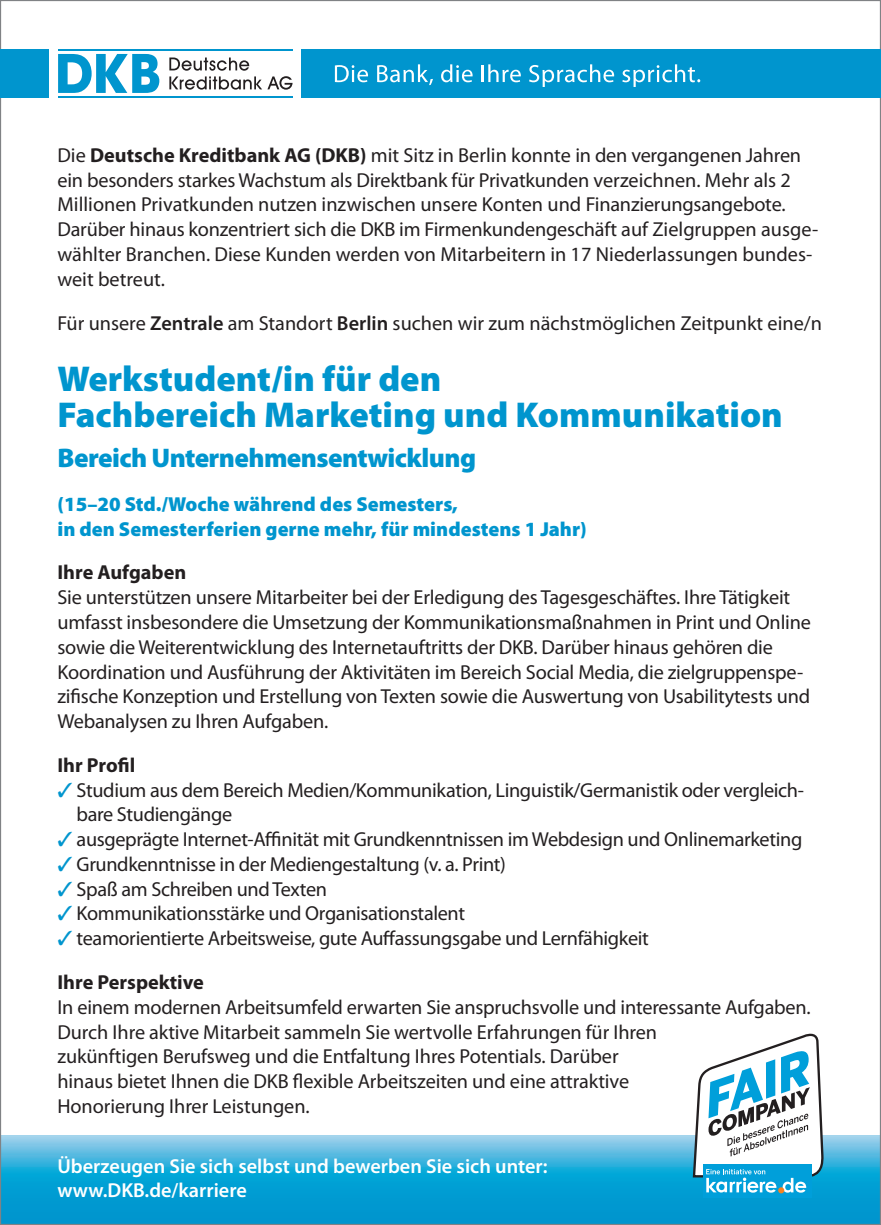
<style>
.page{position:relative;width:881px;height:1225px;background:#fff}
.page>*{position:absolute;margin:0;border:0;box-sizing:border-box;transform-origin:0 0}
.t1{font:900 36px/36px "Myriad Pro";color:#0095ce}
.t2{font:900 27px "Myriad Pro";letter-spacing:-.02em;color:#0095ce}
.t3{font:20.25px/24.8px "Myriad Pro";letter-spacing:-.01em;color:#231f20}
.t4{font:900 20.25px/24.8px "Myriad Pro";color:#0095ce}
.t5{font:600 20.25px/24.8px "Myriad Pro";color:#fff}
.t6{font:700 20.25px "Myriad Pro";color:#231f20}
.s1{font-weight:700}
.s2{font-weight:600}
.s3{color:#0095ce}
</style>
<div class="page">
<svg style="left:2px;top:1135px;width:876px;height:88px;background:#24a8d8"></svg>
<div style="left:0;top:49px;width:49px;height:49px;background:#0095ce"></div>
<div style="left:301px;top:49px;width:579px;height:49px;background:#0095ce"></div>
<hr style="left:58px;top:49px;width:234px;height:2px;background:#0095ce">
<hr style="left:58px;top:96px;width:234px;height:2px;background:#0095ce">
<svg style="left:58px;top:54px;width:101px;height:39px"></svg>
<svg style="left:169px;top:57px;width:123px;height:33px"></svg>
<svg style="left:335px;top:65px;width:33px;height:17px"></svg>
<svg style="left:377px;top:64px;width:56px;height:21px"></svg>
<svg style="left:441px;top:64px;width:31px;height:18px"></svg>
<svg style="left:481px;top:64px;width:39px;height:18px"></svg>
<svg style="left:529px;top:64px;width:85px;height:23px"></svg>
<svg style="left:622px;top:64px;width:78px;height:23px"></svg>
<div style="left:702px;top:1163px;width:109px;height:34px;background:#009fda"></div>
<svg style="left:692px;top:1033px;width:131px;height:159px"></svg>
<svg style="left:777px;top:1187px;width:7px;height:6px"></svg>
<p class="t3" style="left:57px;top:142px;width:762px">Die <span class="s1">Deutsche Kreditbank AG (DKB)</span> mit Sitz in Berlin konnte in den vergangenen Jahren ein besonders starkes Wachstum als Direktbank für Privatkunden verzeichnen. Mehr als 2<br>Millionen Privatkunden nutzen inzwischen unsere Konten und Finanzierungsangebote.<br>Darüber hinaus konzentriert sich die DKB im Firmenkundengeschäft auf Zielgruppen ausge&shy;wählter Branchen. Diese Kunden werden von Mitarbeitern in 17 Niederlassungen bundes&shy;weit betreut.</p>
<p class="t3" style="left:57px;top:310px;width:765px">Für unsere <span class="s2">Zentrale</span> am Standort <span class="s2">Berlin</span> suchen wir zum nächstmöglichen Zeitpunkt eine/n</p>
<h1 class="t1" style="left:57px;top:359px;width:726px">Werkstudent/in für den<br>Fachbereich Marketing und Kommunikation</h1>
<h2 class="t2" style="left:57px;top:440px;width:420px">Bereich Unternehmensentwicklung</h2>
<p class="t4" style="left:57px;top:491px;width:530px">(15–20 Std./Woche während des Semesters,<br>in den Semesterferien gerne mehr, für mindestens 1 Jahr)</p>
<p class="t6" style="left:57px;top:559px;width:130px">Ihre Aufgaben</p>
<p class="t3" style="left:57px;top:585px;width:754px">Sie unterstützen unsere Mitarbeiter bei der Erledigung des Tagesgeschäftes. Ihre Tätigkeit umfasst insbesondere die Umsetzung der Kommunikationsmaßnahmen in Print und Online sowie die Weiterentwicklung des Internetauftritts der DKB. Darüber hinaus gehören die Koordination und Ausführung der Aktivitäten im Bereich Social Media, die zielgruppenspe&shy;zifische Konzeption und Erstellung von Texten sowie die Auswertung von Usabilitytests und Webanalysen zu Ihren Aufgaben.</p>
<p class="t6" style="left:57px;top:752px;width:79px">Ihr Profil</p>
<p class="t3" style="left:77px;top:777px;width:728px;text-indent:-19px"><span class="s3">✓</span> Studium aus dem Bereich Medien/Kommunikation, Linguistik/Germanistik oder vergleich&shy;bare Studiengänge</p>
<p class="t3" style="left:57px;top:826px;width:746px"><span class="s3">✓</span> ausgeprägte Internet-Affinität mit Grundkenntnissen im Webdesign und Onlinemarketing</p>
<p class="t3" style="left:57px;top:851px;width:450px"><span class="s3">✓</span> Grundkenntnisse in der Mediengestaltung (v. a. Print)</p>
<p class="t3" style="left:57px;top:876px;width:271px"><span class="s3">✓</span> Spaß am Schreiben und Texten</p>
<p class="t3" style="left:57px;top:901px;width:409px"><span class="s3">✓</span> Kommunikationsstärke und Organisationstalent</p>
<p class="t3" style="left:57px;top:916px;width:592px;line-height:43.9px"><span class="s3">✓</span> teamorientierte Arbeitsweise, gute Auffassungsgabe und Lernfähigkeit<br><span class="s1">Ihre Perspektive</span></p>
<p class="t3" style="left:57px;top:994px;width:754px">In einem modernen Arbeitsumfeld erwarten Sie anspruchsvolle und interessante Aufgaben.<br>Durch Ihre aktive Mitarbeit sammeln Sie wertvolle Erfahrungen für Ihren<br>zukünftigen Berufsweg und die Entfaltung Ihres Potentials. Darüber<br>hinaus bietet Ihnen die DKB flexible Arbeitszeiten und eine attraktive<br>Honorierung Ihrer Leistungen.</p>
<p class="t5" style="left:57px;top:1153px;width:491px">Überzeugen Sie sich selbst und bewerben Sie sich unter: www.DKB.de/karriere</p>
</div>
